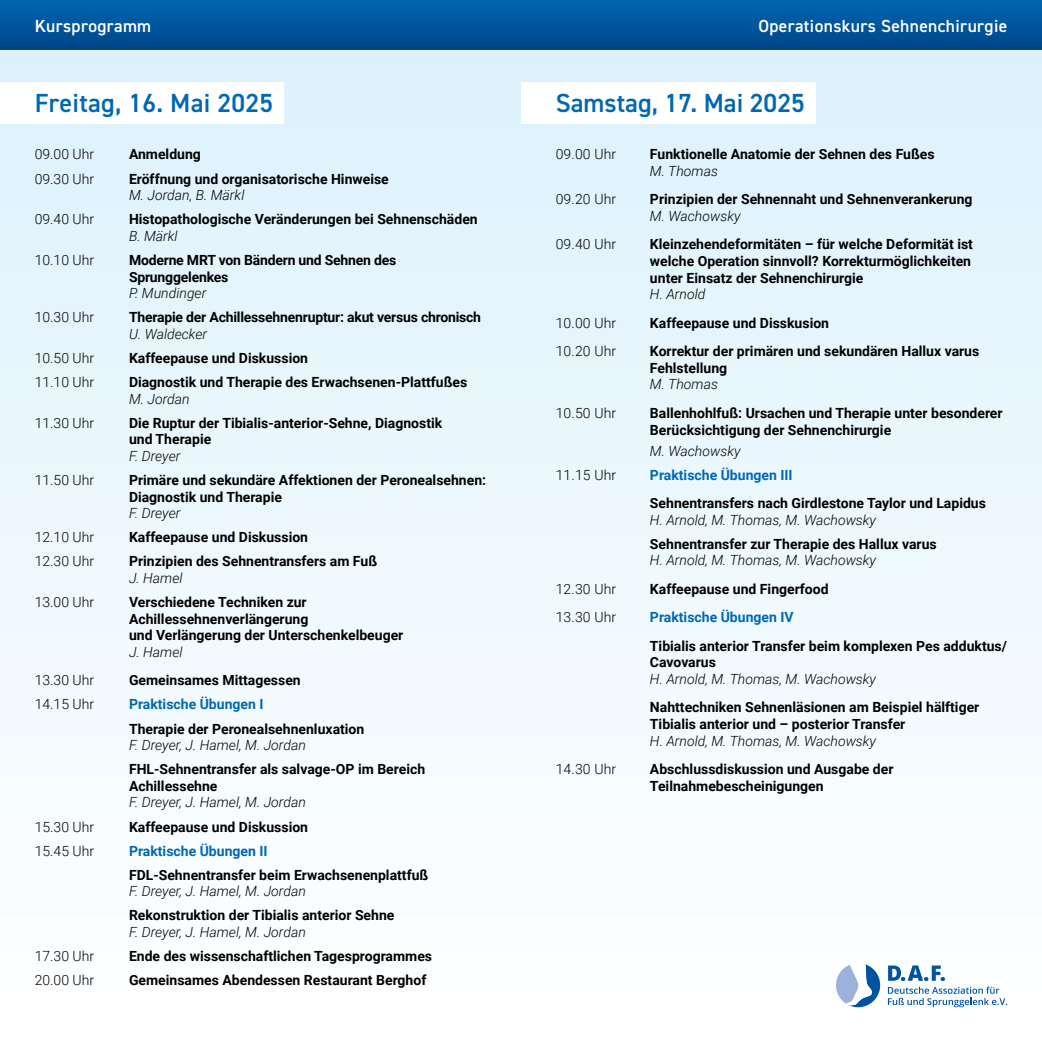
<style>
.page{position:relative;width:1042px;height:1042px;background:#fff}
.page>*{position:absolute;margin:0;border:0;box-sizing:border-box;transform-origin:0 0}
.t1{font:600 26.25px "DIN2014";letter-spacing:.005em;color:#0068b3}
.t2{font:600 17.5px "DIN2014";letter-spacing:.02em;color:#fff}
.t3{font:700 14px/16.6px "Roboto";color:#000}
.t4{font:italic 300 14px "Roboto";color:#000}
.t5{font:300 14px "Roboto";color:#000}
.t6{font:700 14px "Roboto";color:#0068b3}
</style>
<div class="page">
<div style="left:0;top:46px;width:1042px;height:996px;background:linear-gradient(to bottom,#dcf1fc,#fff)"></div>
<div style="left:507px;top:0;width:535px;height:50px;background:linear-gradient(to bottom,#0066af,#01458a)"></div>
<div style="left:0;top:0;width:521px;height:50px;background:linear-gradient(to bottom,#0066af,#01458a)"></div>
<div style="left:0;top:82px;width:284px;height:42px;background:#fff"></div>
<svg style="left:836px;top:963px;width:44px;height:44px"></svg>
<svg style="left:888px;top:965px;width:119px;height:42px"></svg>
<div style="left:521px;top:82px;width:294px;height:42px;background:#fff"></div>
<p class="t2" style="left:35px;top:14px;width:118px">Kursprogramm</p>
<p class="t2" style="left:758px;top:14px;width:250px">Operationskurs Sehnenchirurgie</p>
<h1 class="t1" style="left:35px;top:85px;width:240px">Freitag, 16. Mai 2025</h1>
<p class="t5" style="left:35px;top:145px;width:61px">09.00 Uhr</p>
<p class="t3" style="left:129px;top:146px;width:73px">Anmeldung</p>
<p class="t5" style="left:35px;top:169px;width:61px">09.30 Uhr</p>
<p class="t3" style="left:129px;top:170px;width:261px">Eröffnung und organisatorische Hinweise</p>
<p class="t4" style="left:129px;top:185px;width:117px">M. Jordan, B. Märkl</p>
<p class="t5" style="left:35px;top:209px;width:61px">09.40 Uhr</p>
<p class="t3" style="left:129px;top:210px;width:350px">Histopathologische Veränderungen bei Sehnenschäden</p>
<p class="t4" style="left:129px;top:226px;width:50px">B. Märkl</p>
<p class="t5" style="left:35px;top:250px;width:61px">10.10 Uhr</p>
<p class="t3" style="left:129px;top:251px;width:269px">Moderne MRT von Bändern und Sehnen des<br>Sprunggelenkes</p>
<p class="t4" style="left:129px;top:283px;width:79px">P. Mundinger</p>
<p class="t5" style="left:35px;top:307px;width:61px">10.30 Uhr</p>
<p class="t3" style="left:129px;top:308px;width:354px">Therapie der Achillessehnenruptur: akut versus chronisch</p>
<p class="t4" style="left:129px;top:324px;width:80px">U. Waldecker</p>
<p class="t5" style="left:35px;top:348px;width:61px">10.50 Uhr</p>
<p class="t3" style="left:129px;top:349px;width:181px">Kaffeepause und Diskussion</p>
<p class="t5" style="left:35px;top:372px;width:61px">11.10 Uhr</p>
<p class="t3" style="left:129px;top:373px;width:340px">Diagnostik und Therapie des Erwachsenen-Plattfußes</p>
<p class="t4" style="left:129px;top:389px;width:62px">M. Jordan</p>
<p class="t5" style="left:35px;top:413px;width:61px">11.30 Uhr</p>
<p class="t3" style="left:129px;top:414px;width:315px">Die Ruptur der Tibialis-anterior-Sehne, Diagnostik und Therapie</p>
<p class="t4" style="left:129px;top:446px;width:53px">F. Dreyer</p>
<p class="t5" style="left:35px;top:470px;width:61px">11.50 Uhr</p>
<p class="t3" style="left:129px;top:471px;width:359px">Primäre und sekundäre Affektionen der Peronealsehnen:<br>Diagnostik und Therapie</p>
<p class="t4" style="left:129px;top:503px;width:53px">F. Dreyer</p>
<p class="t5" style="left:35px;top:527px;width:61px">12.10 Uhr</p>
<p class="t3" style="left:129px;top:528px;width:181px">Kaffeepause und Diskussion</p>
<p class="t5" style="left:35px;top:551px;width:61px">12.30 Uhr</p>
<p class="t3" style="left:129px;top:552px;width:250px">Prinzipien des Sehnentransfers am Fuß</p>
<p class="t4" style="left:129px;top:568px;width:55px">J. Hamel</p>
<p class="t5" style="left:35px;top:592px;width:61px">13.00 Uhr</p>
<p class="t3" style="left:129px;top:593px;width:276px">Verschiedene Techniken zur<br>Achillessehnenverlängerung<br>und Verlängerung der Unterschenkelbeuger</p>
<p class="t4" style="left:129px;top:642px;width:55px">J. Hamel</p>
<p class="t5" style="left:35px;top:670px;width:61px">13.30 Uhr</p>
<p class="t3" style="left:129px;top:671px;width:173px">Gemeinsames Mittagessen</p>
<p class="t5" style="left:35px;top:694px;width:61px">14.15 Uhr</p>
<p class="t6" style="left:129px;top:694px;width:136px">Praktische Übungen I</p>
<p class="t3" style="left:129px;top:720px;width:237px">Therapie der Peronealsehnenluxation</p>
<p class="t4" style="left:129px;top:735px;width:178px">F. Dreyer, J. Hamel, M. Jordan</p>
<p class="t3" style="left:129px;top:760px;width:298px">FHL-Sehnentransfer als salvage-OP im Bereich<br>Achillessehne</p>
<p class="t4" style="left:129px;top:792px;width:178px">F. Dreyer, J. Hamel, M. Jordan</p>
<p class="t5" style="left:35px;top:817px;width:61px">15.30 Uhr</p>
<p class="t3" style="left:129px;top:818px;width:181px">Kaffeepause und Diskussion</p>
<p class="t5" style="left:35px;top:841px;width:61px">15.45 Uhr</p>
<p class="t6" style="left:129px;top:841px;width:140px">Praktische Übungen II</p>
<p class="t3" style="left:129px;top:866px;width:301px">FDL-Sehnentransfer beim Erwachsenenplattfuß</p>
<p class="t4" style="left:129px;top:881px;width:178px">F. Dreyer, J. Hamel, M. Jordan</p>
<p class="t3" style="left:129px;top:906px;width:267px">Rekonstruktion der Tibialis anterior Sehne</p>
<p class="t4" style="left:129px;top:922px;width:178px">F. Dreyer, J. Hamel, M. Jordan</p>
<p class="t5" style="left:35px;top:946px;width:61px">17.30 Uhr</p>
<p class="t3" style="left:129px;top:947px;width:305px">Ende des wissenschaftlichen Tagesprogrammes</p>
<p class="t5" style="left:35px;top:970px;width:61px">20.00 Uhr</p>
<p class="t3" style="left:129px;top:971px;width:299px">Gemeinsames Abendessen Restaurant Berghof</p>
<h1 class="t1" style="left:556px;top:85px;width:250px">Samstag, 17. Mai 2025</h1>
<p class="t5" style="left:556px;top:144px;width:62px">09.00 Uhr</p>
<p class="t3" style="left:650px;top:145px;width:286px">Funktionelle Anatomie der Sehnen des Fußes</p>
<p class="t4" style="left:650px;top:161px;width:69px">M. Thomas</p>
<p class="t5" style="left:556px;top:190px;width:62px">09.20 Uhr</p>
<p class="t3" style="left:650px;top:191px;width:324px">Prinzipien der Sehnennaht und Sehnenverankerung</p>
<p class="t4" style="left:650px;top:206px;width:92px">M. Wachowsky</p>
<p class="t5" style="left:556px;top:235px;width:62px">09.40 Uhr</p>
<p class="t3" style="left:650px;top:236px;width:324px">Kleinzehendeformitäten – für welche Deformität ist welche Operation sinnvoll? Korrekturmöglichkeiten unter Einsatz der Sehnenchirurgie</p>
<p class="t4" style="left:650px;top:284px;width:57px">H. Arnold</p>
<p class="t5" style="left:556px;top:313px;width:62px">10.00 Uhr</p>
<p class="t3" style="left:650px;top:314px;width:181px">Kaffeepause und Disskusion</p>
<p class="t5" style="left:556px;top:341px;width:62px">10.20 Uhr</p>
<p class="t3" style="left:650px;top:342px;width:331px">Korrektur der primären und sekundären Hallux varus<br>Fehlstellung</p>
<p class="t4" style="left:650px;top:375px;width:69px">M. Thomas</p>
<p class="t5" style="left:556px;top:403px;width:62px">10.50 Uhr</p>
<p class="t3" style="left:650px;top:404px;width:354px">Ballenhohlfuß: Ursachen und Therapie unter besonderer<br>Berücksichtigung der Sehnenchirurgie</p>
<p class="t4" style="left:650px;top:441px;width:92px">M. Wachowsky</p>
<p class="t5" style="left:556px;top:465px;width:62px">11.15 Uhr</p>
<p class="t6" style="left:650px;top:465px;width:144px">Praktische Übungen III</p>
<p class="t3" style="left:650px;top:494px;width:337px">Sehnentransfers nach Girdlestone Taylor und Lapidus</p>
<p class="t4" style="left:650px;top:510px;width:228px">H. Arnold, M. Thomas, M. Wachowsky</p>
<p class="t3" style="left:650px;top:535px;width:288px">Sehnentransfer zur Therapie des Hallux varus</p>
<p class="t4" style="left:650px;top:550px;width:228px">H. Arnold, M. Thomas, M. Wachowsky</p>
<p class="t5" style="left:556px;top:579px;width:62px">12.30 Uhr</p>
<p class="t3" style="left:650px;top:580px;width:180px">Kaffeepause und Fingerfood</p>
<p class="t5" style="left:556px;top:607px;width:62px">13.30 Uhr</p>
<p class="t6" style="left:650px;top:607px;width:145px">Praktische Übungen IV</p>
<p class="t3" style="left:650px;top:637px;width:358px">Tibialis anterior Transfer beim komplexen Pes adduktus/<br>Cavovarus</p>
<p class="t4" style="left:650px;top:669px;width:228px">H. Arnold, M. Thomas, M. Wachowsky</p>
<p class="t3" style="left:650px;top:698px;width:331px">Nahttechniken Sehnenläsionen am Beispiel hälftiger<br>Tibialis anterior und – posterior Transfer</p>
<p class="t4" style="left:650px;top:731px;width:228px">H. Arnold, M. Thomas, M. Wachowsky</p>
<p class="t5" style="left:556px;top:759px;width:62px">14.30 Uhr</p>
<p class="t3" style="left:650px;top:760px;width:245px">Abschlussdiskussion und Ausgabe der<br>Teilnahmebescheinigungen</p>
</div>
